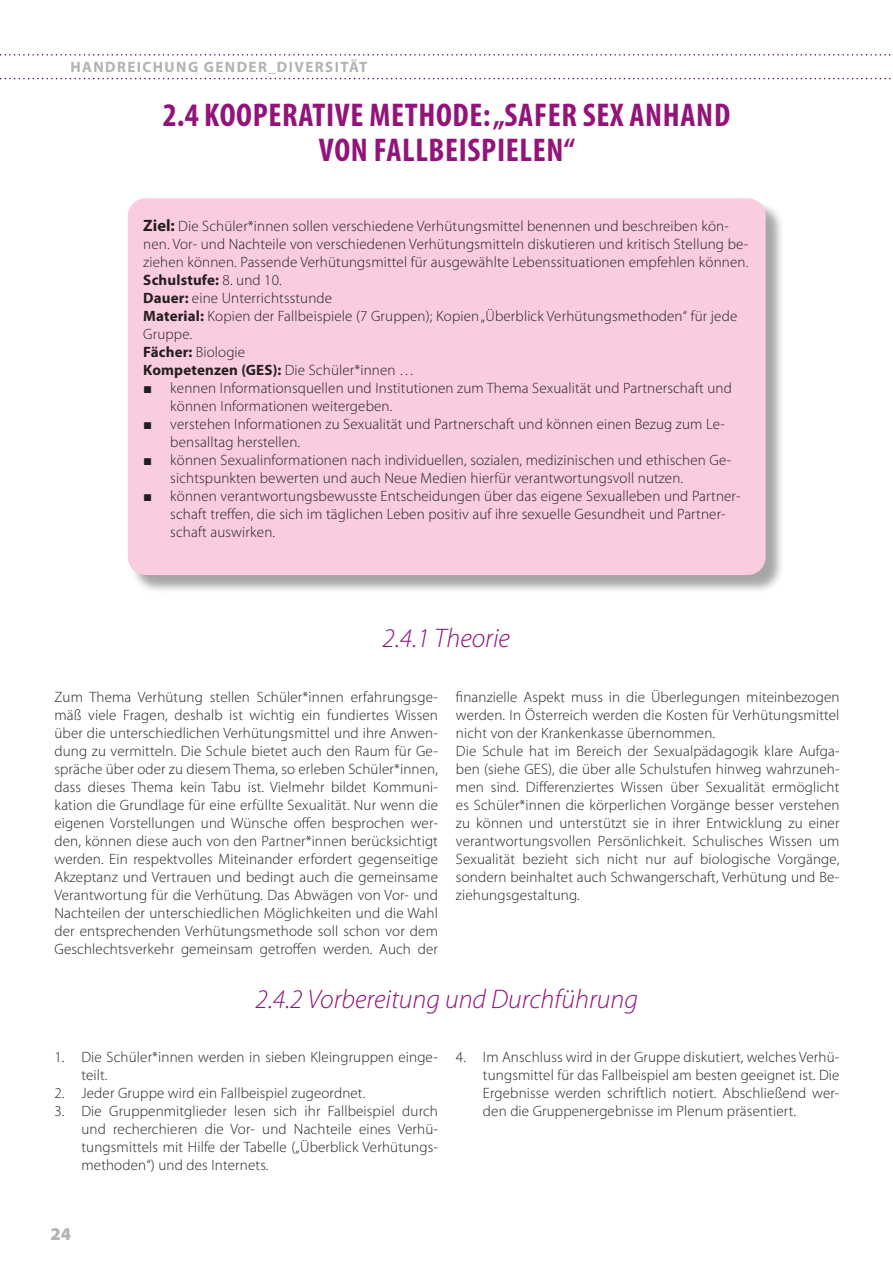
<style>
.page{position:relative;width:893px;height:1263px;background:#fff}
.page>*{position:absolute;margin:0;border:0;box-sizing:border-box;transform-origin:0 0}
.t1{font:700 condensed 33px/34.5px "Myriad Pro";letter-spacing:.02em;color:#92147b;text-align:center}
.t2{font:italic 300 27px "Myriad Pro";color:#92147b}
.t3{font:900 18px "Myriad Pro";color:#b2b3b7}
.t4{font:300 15px/18px "Myriad Pro";letter-spacing:.01em;color:#231f20}
.t5{font:700 15px "Myriad Pro";letter-spacing:.095em;color:#b2b3b7}
.s1{font-weight:700;font-size:16.5px}
.s2{font-weight:700}
.s3{font-family:"Times New Roman";font-weight:400}
</style>
<div class="page">
<svg style="left:0;top:78px;width:891px;height:1px"></svg>
<svg style="left:0;top:54px;width:891px;height:2px"></svg>
<div style="left:130px;top:200px;width:655px;height:394px;background:#231f20;opacity:.4"></div>
<div style="left:128px;top:198px;width:638px;height:377px;background:#f9ccdf;border-radius:18px"></div>
<p class="t5" style="left:70px;top:57px;width:298px">HANDREICHUNG GENDER_DIVERSITÄT</p>
<h1 class="t1" style="left:163px;top:97px;width:569px">2.4 KOOPERATIVE METHODE: „SAFER SEX ANHAND<br>VON FALLBEISPIELEN“</h1>
<p class="t4" style="left:143px;top:216px;width:606px"><span class="s1">Ziel:</span> Die Schüler*innen sollen verschiedene Verhütungsmittel benennen und beschreiben kön&shy;nen. Vor- und Nachteile von verschiedenen Verhütungsmitteln diskutieren und kritisch Stellung be&shy;ziehen können. Passende Verhütungsmittel für ausgewählte Lebenssituationen empfehlen können.<br><span class="s2">Schulstufe:</span> 8. und 10.<br><span class="s2">Dauer:</span> eine Unterrichtsstunde<br><span class="s2">Material:</span> Kopien der Fallbeispiele (7 Gruppen); Kopien „Überblick Verhütungsmethoden“ für jede Gruppe.<br><span class="s2">Fächer:</span> Biologie<br><span class="s2">Kompetenzen (GES):</span> Die Schüler*innen …</p>
<p class="t4" style="left:170px;top:378px;width:563px;text-indent:-27px"><span class="s3">■</span> kennen Informationsquellen und Institutionen zum Thema Sexualität und Partnerschaft und können Informationen weitergeben.</p>
<p class="t4" style="left:170px;top:414px;width:556px;text-indent:-27px"><span class="s3">■</span> verstehen Informationen zu Sexualität und Partnerschaft und können einen Bezug zum Le&shy;bensalltag herstellen.</p>
<p class="t4" style="left:170px;top:450px;width:563px;text-indent:-27px"><span class="s3">■</span> können Sexualinformationen nach individuellen, sozialen, medizinischen und ethischen Ge&shy;sichtspunkten bewerten und auch Neue Medien hierfür verantwortungsvoll nutzen.</p>
<p class="t4" style="left:170px;top:486px;width:572px;text-indent:-27px"><span class="s3">■</span> können verantwortungsbewusste Entscheidungen über das eigene Sexualleben und Partner&shy;schaft treffen, die sich im täglichen Leben positiv auf ihre sexuelle Gesundheit und Partner&shy;schaft auswirken.</p>
<h2 class="t2" style="left:383px;top:622px;width:129px">2.4.1 Theorie</h2>
<p class="t4" style="left:54px;top:688px;width:385px;text-align:justify">Zum Thema Verhütung stellen Schüler*innen erfahrungsge&shy;mäß viele Fragen, deshalb ist wichtig ein fundiertes Wissen über die unterschiedlichen Verhütungsmittel und ihre Anwen&shy;dung zu vermitteln. Die Schule bietet auch den Raum für Ge&shy;spräche über oder zu diesem Thema, so erleben Schüler*innen, dass dieses Thema kein Tabu ist. Vielmehr bildet Kommuni&shy;kation die Grundlage für eine erfüllte Sexualität. Nur wenn die eigenen Vorstellungen und Wünsche offen besprochen wer&shy;den, können diese auch von den Partner*innen berücksichtigt werden. Ein respektvolles Miteinander erfordert gegenseitige Akzeptanz und Vertrauen und bedingt auch die gemeinsame Verantwortung für die Verhütung. Das Abwägen von Vor- und Nachteilen der unterschiedlichen Möglichkeiten und die Wahl der entsprechenden Verhütungsmethode soll schon vor dem Geschlechtsverkehr gemeinsam getroffen werden. Auch der</p>
<p class="t4" style="left:456px;top:688px;width:385px">finanzielle Aspekt muss in die Überlegungen miteinbezogen werden. In Österreich werden die Kosten für Verhütungsmittel nicht von der Krankenkasse übernommen.<br>Die Schule hat im Bereich der Sexualpädagogik klare Aufga&shy;ben (siehe GES), die über alle Schulstufen hinweg wahrzuneh&shy;men sind. Differenziertes Wissen über Sexualität ermöglicht es Schüler*innen die körperlichen Vorgänge besser verstehen zu können und unterstützt sie in ihrer Entwicklung zu einer verantwortungsvollen Persönlichkeit. Schulisches Wissen um Sexualität bezieht sich nicht nur auf biologische Vorgänge, sondern beinhaltet auch Schwangerschaft, Verhütung und Be&shy;ziehungsgestaltung.</p>
<h2 class="t2" style="left:256px;top:983px;width:384px">2.4.2 Vorbereitung und Durchführung</h2>
<p class="t4" style="left:81px;top:1048px;width:358px;text-indent:-27px">1. Die Schüler*innen werden in sieben Kleingruppen einge&shy;teilt.</p>
<p class="t4" style="left:54px;top:1084px;width:312px">2. Jeder Gruppe wird ein Fallbeispiel zugeordnet.</p>
<p class="t4" style="left:81px;top:1102px;width:358px;text-align:justify;text-indent:-27px">3. Die Gruppenmitglieder lesen sich ihr Fallbeispiel durch und recherchieren die Vor- und Nachteile eines Verhü&shy;tungsmittels mit Hilfe der Tabelle („Überblick Verhütungs&shy;methoden“) und des Internets.</p>
<p class="t4" style="left:483px;top:1048px;width:358px;text-align:justify;text-indent:-27px">4. Im Anschluss wird in der Gruppe diskutiert, welches Verhü&shy;tungsmittel für das Fallbeispiel am besten geeignet ist. Die Ergebnisse werden schriftlich notiert. Abschließend wer&shy;den die Gruppenergebnisse im Plenum präsentiert.</p>
<p class="t3" style="left:51px;top:1221px;width:22px">24</p>
</div>
